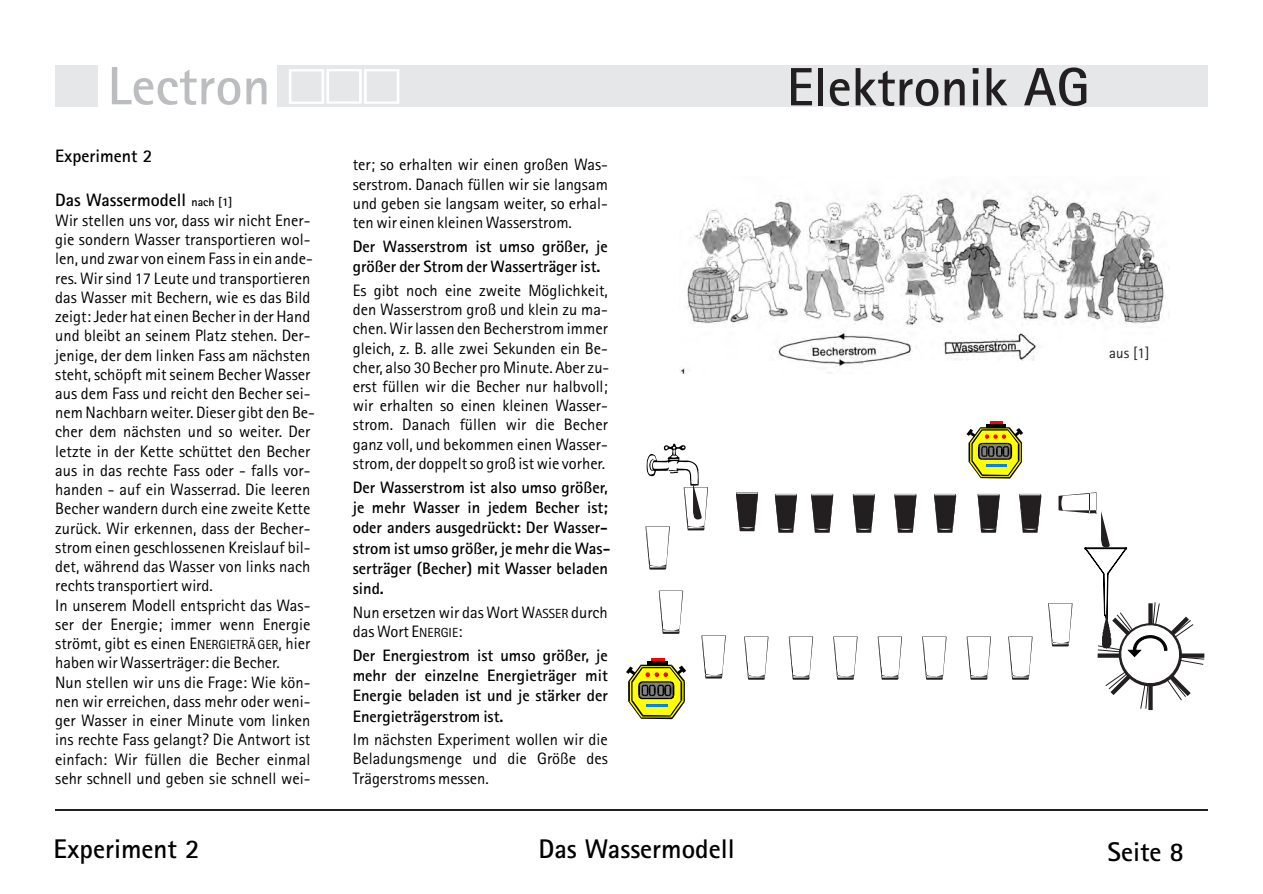
<style>
.page{position:relative;width:1263px;height:894px;background:#fff}
.page>*{position:absolute;margin:0;border:0;box-sizing:border-box;transform-origin:0 0}
.t1{font:700 54px "Rotis Sans Serif";color:#231f20}
.t2{font:700 54px "Rotis Sans Serif";color:#bcbdc0}
.t3{font:700 27px "Rotis Sans Serif";color:#000}
.t4{font:700 18px "Rotis Sans Serif";color:#000}
.t5{font:16.5px/19.2px "Rotis Sans Serif";color:#000;text-align:justify}
.t6{font:700 16.5px/20.2px "Rotis Sans Serif";color:#000}
.t7{font:15px "Rotis Sans Serif";color:#231f20}
.s1{font-size:12px}
.s2{font-size:13.2px}
</style>
<div class="page">
<hr style="left:55px;top:809px;width:1153px;height:1px;background:#231f20">
<img style="left:680px;top:192px;width:484px;height:182px">
<svg style="left:1008px;top:637px;width:25px;height:43px"></svg>
<svg style="left:967px;top:637px;width:24px;height:43px"></svg>
<svg style="left:922px;top:637px;width:25px;height:43px"></svg>
<svg style="left:878px;top:637px;width:24px;height:43px"></svg>
<svg style="left:833px;top:637px;width:25px;height:43px"></svg>
<svg style="left:789px;top:636px;width:24px;height:44px"></svg>
<svg style="left:744px;top:637px;width:25px;height:43px"></svg>
<svg style="left:701px;top:635px;width:25px;height:44px"></svg>
<svg style="left:659px;top:591px;width:24px;height:43px"></svg>
<svg style="left:646px;top:444px;width:62px;height:126px"></svg>
<svg style="left:1048px;top:492px;width:157px;height:218px"></svg>
<svg style="left:966px;top:421px;width:57px;height:58px"></svg>
<hr style="left:651px;top:658px;width:14px;height:3px;background:#f00">
<div style="left:647px;top:661px;width:21px;height:5px;background:#000"></div>
<svg style="left:626px;top:665px;width:60px;height:54px"></svg>
<svg style="left:736px;top:492px;width:22px;height:39px"></svg>
<svg style="left:775px;top:494px;width:22px;height:39px"></svg>
<svg style="left:811px;top:494px;width:22px;height:39px"></svg>
<svg style="left:853px;top:494px;width:22px;height:39px"></svg>
<svg style="left:894px;top:494px;width:23px;height:39px"></svg>
<svg style="left:934px;top:494px;width:22px;height:39px"></svg>
<svg style="left:978px;top:494px;width:22px;height:39px"></svg>
<svg style="left:1019px;top:494px;width:23px;height:39px"></svg>
<div style="left:55px;top:65px;width:43px;height:42px;background:#e6e7e9"></div>
<div style="left:277px;top:65px;width:931px;height:42px;background:#e6e7e9"></div>
<svg style="left:289px;top:69px;width:110px;height:35px"></svg>
<h1 class="t2" style="left:108px;top:67px;width:164px">Lectron</h1>
<h1 class="t1" style="left:787px;top:68px;width:304px">Elektronik AG</h1>
<p class="t4" style="left:55px;top:149px;width:99px">Experiment 2</p>
<p class="t4" style="left:55px;top:193px;width:179px">Das Wassermodell <span class="s1">nach [1]</span></p>
<p class="t5" style="left:55px;top:212px;width:261px;text-align:left">Wir stellen uns vor, dass wir nicht Ener&shy;gie sondern Wasser transportieren wol&shy;len, und zwar von einem Fass in ein ande&shy;res. Wir sind 17 Leute und transportieren das Wasser mit Bechern, wie es das Bild zeigt: Jeder hat einen Becher in der Hand und bleibt an seinem Platz stehen. Der&shy;jenige, der dem linken Fass am nächsten steht, schöpft mit seinem Becher Wasser aus dem Fass und reicht den Becher sei&shy;nem Nachbarn weiter. Dieser gibt den Be&shy;cher dem nächsten und so weiter. Der letzte in der Kette schüttet den Becher aus in das rechte Fass oder - falls vor&shy;handen - auf ein Wasserrad. Die leeren Becher wandern durch eine zweite Kette zurück. Wir erkennen, dass der Becher&shy;strom einen geschlossenen Kreislauf bil&shy;det, während das Wasser von links nach rechts transportiert wird.<br>In unserem Modell entspricht das Was&shy;ser der Energie; immer wenn Energie strömt, gibt es einen E<span class="s2">NERGIETRÄGER</span>, hier haben wir Wasserträger: die Becher.<br>Nun stellen wir uns die Frage: Wie kön&shy;nen wir erreichen, dass mehr oder weni&shy;ger Wasser in einer Minute vom linken ins rechte Fass gelangt? Die Antwort ist einfach: Wir füllen die Becher einmal sehr schnell und geben sie schnell wei-</p>
<p class="t5" style="left:353px;top:157px;width:257px">ter; so erhalten wir einen großen Was&shy;serstrom. Danach füllen wir sie langsam und geben sie langsam weiter, so erhal&shy;ten wir einen kleinen Wasserstrom.</p>
<p class="t6" style="left:353px;top:238px;width:257px">Der Wasserstrom ist umso größer, je größer der Strom der Wasserträger ist.</p>
<p class="t5" style="left:353px;top:282px;width:258px">Es gibt noch eine zweite Möglichkeit, den Wasserstrom groß und klein zu ma&shy;chen. Wir lassen den Becherstrom immer gleich, z. B. alle zwei Sekunden ein Be&shy;cher, also 30 Becher pro Minute. Aber zu&shy;erst füllen wir die Becher nur halbvoll; wir erhalten so einen kleinen Wasser&shy;strom. Danach füllen wir die Becher ganz voll, und bekommen einen Wasser&shy;strom, der doppelt so groß ist wie vorher.</p>
<p class="t6" style="left:353px;top:479px;width:259px">Der Wasserstrom ist also umso größer, je mehr Wasser in jedem Becher ist; oder anders ausgedrückt: Der Wasser&shy;strom ist umso größer, je mehr die Was&shy;serträger (Becher) mit Wasser beladen sind.</p>
<p class="t5" style="left:353px;top:604px;width:257px">Nun ersetzen wir das Wort W<span class="s2">ASSER</span> durch das Wort E<span class="s2">NERGIE</span>:</p>
<p class="t6" style="left:353px;top:647px;width:257px;text-align:justify">Der Energiestrom ist umso größer, je mehr der einzelne Energieträger mit Energie beladen ist und je stärker der Energieträgerstrom ist.</p>
<p class="t5" style="left:353px;top:732px;width:257px">Im nächsten Experiment wollen wir die Beladungsmenge und die Größe des Trägerstroms messen.</p>
<p class="t7" style="left:1109px;top:348px;width:42px">aus [1]</p>
<h2 class="t3" style="left:54px;top:839px;width:147px">Experiment 2</h2>
<h2 class="t3" style="left:538px;top:839px;width:198px">Das Wassermodell</h2>
<h2 class="t3" style="left:1108px;top:842px;width:78px">Seite 8</h2>
</div>
